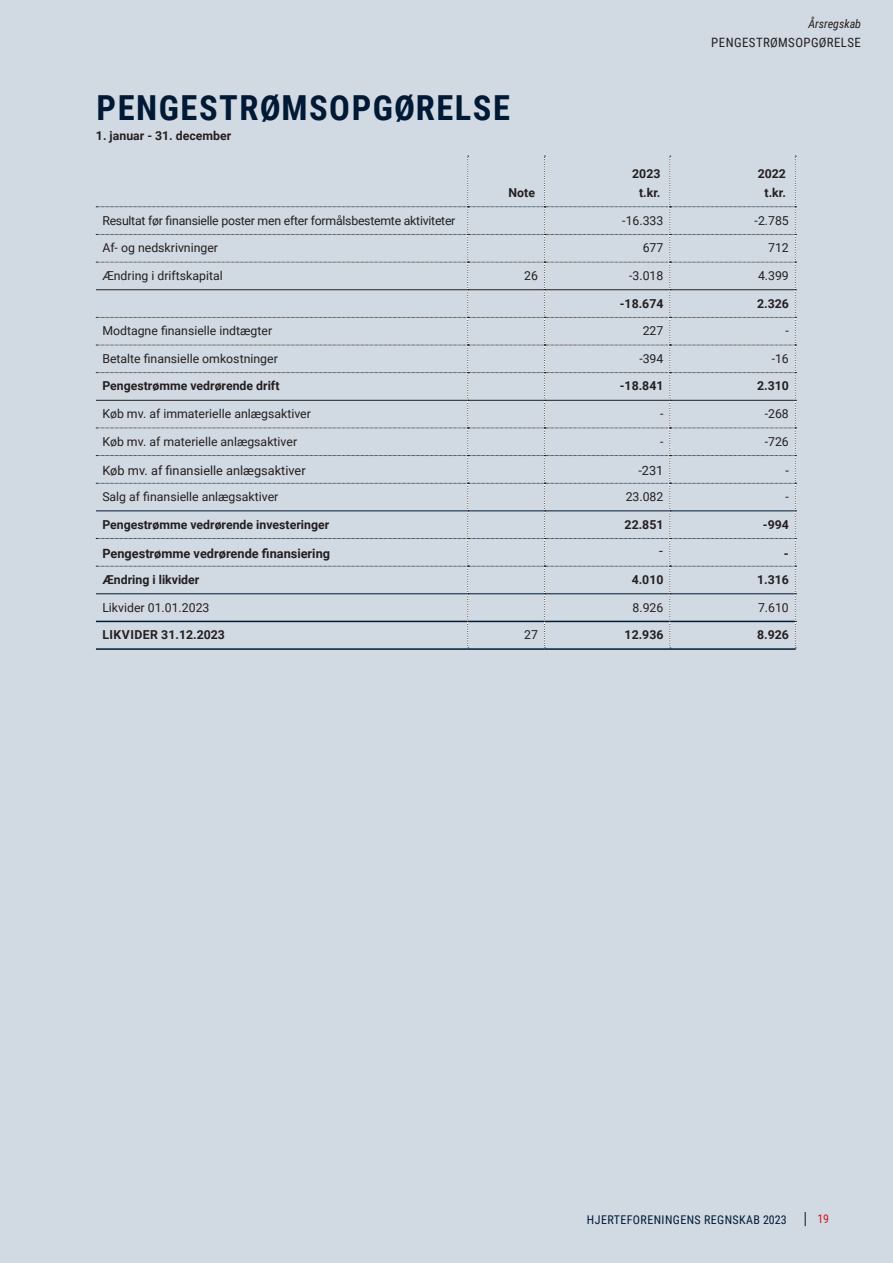
<style>
.page{position:relative;width:893px;height:1263px;background:#fff}
.page>*{position:absolute;margin:0;border:0;box-sizing:border-box;transform-origin:0 0}
.Underrubrik{font:700 34.5px "Roboto Condensed";letter-spacing:.045em;color:#001a36}
.t1{font:12.9px "Roboto Condensed";letter-spacing:.035em;color:#231f20}
.tabeltekst_mellem{font:12.75px "Roboto";color:#231f20}
.tabeltekst_mellem-2{font:700 12.75px "Roboto";color:#231f20}
.tabeltekst_mellem-3{font:12.75px "ARS Maquette Pro";color:#231f20}
.tabeltekst_mellem-4{font:12.3px "Roboto";color:#231f20}
.tabeltekst_mellem-5{font:700 12.3px/19.5px "Roboto";color:#231f20;text-align:center}
.tabeltekst_mellem-6{font:12.3px "Roboto";letter-spacing:-.02em;color:#231f20}
.tabeltekst_mellem-7{font:700 12.3px "Roboto";letter-spacing:.035em;color:#231f20}
.t2{font:12px "Roboto Condensed";letter-spacing:.035em;color:#001a36}
.t3{font:italic 12px "Roboto Condensed";color:#231f20}
.t4{font:12px "Roboto Condensed";color:#d7171f}
</style>
<div class="page">
<div style="left:1px;top:0;width:892px;height:1263px;background:#d1d9e2"></div>
<svg style="left:805px;top:1212px;width:1px;height:14px"></svg>
<hr style="left:96px;top:648px;width:372px;height:2px;background:#001a36">
<hr style="left:468px;top:648px;width:76px;height:2px;background:#001a36">
<hr style="left:544px;top:648px;width:126px;height:2px;background:#001a36">
<hr style="left:670px;top:648px;width:126px;height:2px;background:#001a36">
<svg style="left:96px;top:156px;width:700px;height:492px"></svg>
<p class="t3" style="left:808px;top:15px;width:54px">Årsregskab</p>
<p class="Underrubrik" style="left:97px;top:84px;width:415px">PENGESTRØMSOPGØRELSE</p>
<p class="tabeltekst_mellem-5" style="left:96px;top:125px;width:137px">1. januar - 31. december</p>
<p class="tabeltekst_mellem-5" style="left:509px;top:183px;width:28px">Note</p>
<p class="t1" style="left:711px;top:33px;width:151px">PENGESTRØMSOPGØRELSE</p>
<p class="tabeltekst_mellem-5" style="left:632px;top:163px;width:30px">2023 t.kr.</p>
<p class="tabeltekst_mellem-5" style="left:758px;top:163px;width:30px">2022 t.kr.</p>
<p class="tabeltekst_mellem-6" style="left:102px;top:212px;width:355px">Resultat før finansielle poster men efter formålsbestemte aktiviteter</p>
<p class="tabeltekst_mellem-4" style="left:622px;top:212px;width:43px">-16.333</p>
<p class="tabeltekst_mellem-4" style="left:755px;top:212px;width:36px">-2.785</p>
<p class="tabeltekst_mellem-4" style="left:102px;top:239px;width:117px">Af- og nedskrivninger</p>
<p class="tabeltekst_mellem-4" style="left:643px;top:239px;width:22px">677</p>
<p class="tabeltekst_mellem-4" style="left:768px;top:239px;width:22px">712</p>
<p class="tabeltekst_mellem-4" style="left:102px;top:267px;width:122px">Ændring i driftskapital</p>
<p class="tabeltekst_mellem-4" style="left:524px;top:267px;width:15px">26</p>
<p class="tabeltekst_mellem-4" style="left:629px;top:267px;width:36px">-3.018</p>
<p class="tabeltekst_mellem-4" style="left:758px;top:267px;width:32px">4.399</p>
<p class="tabeltekst_mellem-5" style="left:620px;top:293px;width:45px">-18.674</p>
<p class="tabeltekst_mellem-5" style="left:757px;top:293px;width:33px">2.326</p>
<p class="tabeltekst_mellem-4" style="left:102px;top:322px;width:171px">Modtagne finansielle indtægter</p>
<p class="tabeltekst_mellem-4" style="left:643px;top:322px;width:22px">227</p>
<p class="tabeltekst_mellem-4" style="left:785px;top:322px;width:5px">-</p>
<p class="tabeltekst_mellem-4" style="left:102px;top:350px;width:177px">Betalte finansielle omkostninger</p>
<p class="tabeltekst_mellem-4" style="left:639px;top:350px;width:26px">-394</p>
<p class="tabeltekst_mellem-4" style="left:772px;top:350px;width:19px">-16</p>
<p class="tabeltekst_mellem-5" style="left:102px;top:376px;width:179px">Pengestrømme vedrørende drift</p>
<p class="tabeltekst_mellem-5" style="left:620px;top:376px;width:45px">-18.841</p>
<p class="tabeltekst_mellem-5" style="left:757px;top:376px;width:33px">2.310</p>
<p class="tabeltekst_mellem-4" style="left:102px;top:405px;width:210px">Køb mv. af immaterielle anlægsaktiver</p>
<p class="tabeltekst_mellem-4" style="left:660px;top:405px;width:5px">-</p>
<p class="tabeltekst_mellem-4" style="left:765px;top:405px;width:26px">-268</p>
<p class="tabeltekst_mellem-4" style="left:102px;top:433px;width:196px">Køb mv. af materielle anlægsaktiver</p>
<p class="tabeltekst_mellem-4" style="left:660px;top:433px;width:5px">-</p>
<p class="tabeltekst_mellem-4" style="left:765px;top:433px;width:26px">-726</p>
<p class="tabeltekst_mellem" style="left:102px;top:462px;width:205px">Køb mv. af finansielle anlægsaktiver</p>
<p class="tabeltekst_mellem" style="left:638px;top:462px;width:27px">-231</p>
<p class="tabeltekst_mellem" style="left:785px;top:462px;width:5px">-</p>
<p class="tabeltekst_mellem-4" style="left:102px;top:488px;width:178px">Salg af finansielle anlægsaktiver</p>
<p class="tabeltekst_mellem-4" style="left:626px;top:488px;width:39px">23.082</p>
<p class="tabeltekst_mellem-4" style="left:785px;top:488px;width:5px">-</p>
<p class="tabeltekst_mellem-5" style="left:102px;top:514px;width:228px">Pengestrømme vedrørende investeringer</p>
<p class="tabeltekst_mellem-5" style="left:625px;top:514px;width:40px">22.851</p>
<p class="tabeltekst_mellem-5" style="left:763px;top:514px;width:27px">-994</p>
<p class="tabeltekst_mellem-2" style="left:102px;top:545px;width:229px">Pengestrømme vedrørende finansiering</p>
<p class="tabeltekst_mellem-3" style="left:658px;top:542px;width:7px">-</p>
<p class="tabeltekst_mellem-2" style="left:784px;top:545px;width:6px">-</p>
<p class="tabeltekst_mellem-5" style="left:102px;top:569px;width:99px">Ændring i likvider</p>
<p class="tabeltekst_mellem-5" style="left:632px;top:569px;width:33px">4.010</p>
<p class="tabeltekst_mellem-5" style="left:757px;top:569px;width:33px">1.316</p>
<p class="tabeltekst_mellem-4" style="left:102px;top:598px;width:109px">Likvider 01.01.2023</p>
<p class="tabeltekst_mellem-4" style="left:633px;top:598px;width:32px">8.926</p>
<p class="tabeltekst_mellem-4" style="left:758px;top:598px;width:32px">7.610</p>
<p class="tabeltekst_mellem-7" style="left:103px;top:626px;width:124px">LIKVIDER 31.12.2023</p>
<p class="tabeltekst_mellem-4" style="left:524px;top:626px;width:15px">27</p>
<p class="tabeltekst_mellem-5" style="left:625px;top:625px;width:40px">12.936</p>
<p class="tabeltekst_mellem-5" style="left:757px;top:625px;width:33px">8.926</p>
<p class="t2" style="left:587px;top:1211px;width:201px">HJERTEFORENINGENS REGNSKAB 2023</p>
<p class="t4" style="left:817px;top:1211px;width:13px">19</p>
</div>
